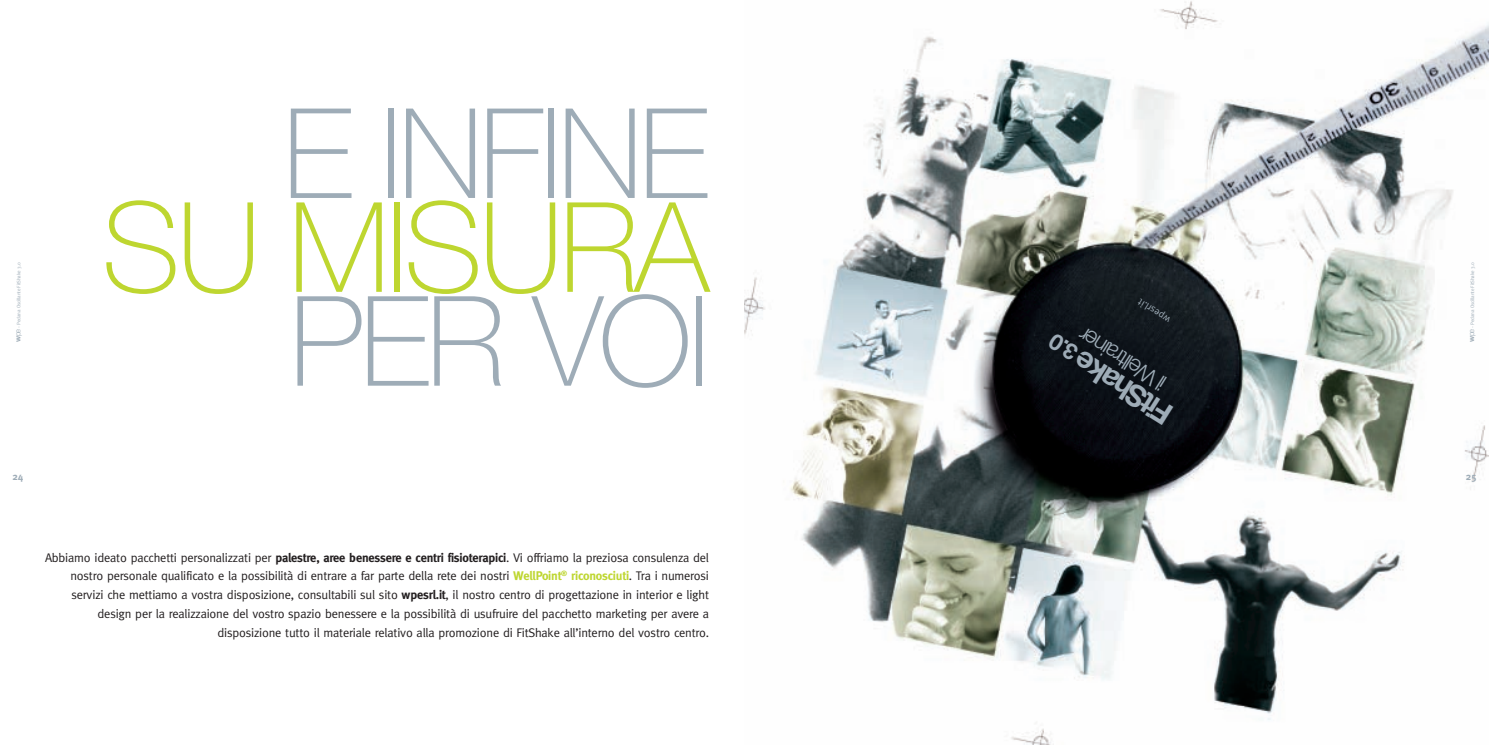
<style>
.page{position:relative;width:1489px;height:745px;background:#fff}
.page>*{position:absolute;margin:0;border:0;box-sizing:border-box;transform-origin:0 0}
.t1{font:100 125px "Helvetica Neue";letter-spacing:-.03em;color:#9eacb7}
.t2{font:100 125px "Helvetica Neue";letter-spacing:-.03em;color:#bed630}
.t3{font:700 30px "Helvetica Neue";color:#9eacb7}
.t4{font:300 22.5px "Helvetica Neue";color:#9eacb7}
.t5{font:12.5px/18.8px "Meta";letter-spacing:-.015em;color:#231f20;text-align:right}
.t6{font:10px "Meta";color:#9eacb7}
.t7{font:700 10px "Meta";color:#9eacb7}
.t8{font:5px "Meta";letter-spacing:-.025em;color:#9eacb7}
.s1{font-family:"Helvetica Neue";font-weight:700;font-size:7.5px}
.s2{font-family:"Helvetica Neue";font-weight:300;font-size:7.5px}
.s3{font-family:"Helvetica Neue";font-weight:300}
.s4{font-weight:700}
.s5{font-weight:700;color:#bed630}
.s6{font-size:22.5px}
</style>
<div class="page">
<img style="left:744px;top:1px;width:744px;height:743px">
<p class="t8" style="left:16px;top:341px;width:81px;rotate:-90deg"><span class="s1">w</span><span class="s2">pe</span> <span class="s3">-</span> Pedana Oscillante FitShake 3.0</p>
<h1 class="t1" style="left:283px;top:108px;width:427px">E INFINE</h1>
<h1 class="t2" style="left:101px;top:202px;width:609px">SU MISURA</h1>
<h1 class="t1" style="left:289px;top:296px;width:421px">PER VOI</h1>
<p class="t7" style="left:12px;top:470px;width:12px">24</p>
<p class="t5" style="left:45px;top:547px;width:665px">Abbiamo ideato pacchetti personalizzati per <span class="s4">palestre, aree benessere e centri fisioterapici</span>. Vi offriamo la preziosa consulenza del nostro personale qualificato e la possibilità di entrare a far parte della rete dei nostri <span class="s5">WellPoint</span><sup>®</sup> <span class="s5">riconosciuti</span>. Tra i numerosi servizi che mettiamo a vostra disposizione, consultabili sul sito <span class="s4">wpesrl.it</span>, il nostro centro di progettazione in interior e light design per la realizzaione del vostro spazio benessere e la possibilità di usufruire del pacchetto marketing per avere a disposizione tutto il materiale relativo alla promozione di FitShake all’interno del vostro centro.</p>
<p class="t6" style="left:1166px;top:325px;width:37px;rotate:-148deg">wpesrl.it</p>
<h3 class="t4" style="left:1156px;top:396px;width:100px;rotate:-148deg">il Welltrainer</h3>
<h2 class="t3" style="left:1159px;top:432px;width:143px;rotate:-148deg">FitShake <span class="s6">3.0</span></h2>
<p class="t8" style="left:1469px;top:341px;width:81px;rotate:-90deg"><span class="s1">w</span><span class="s2">pe</span> <span class="s3">-</span> Pedana Oscillante FitShake 3.0</p>
<p class="t7" style="left:1465px;top:470px;width:12px">25</p>
</div>
